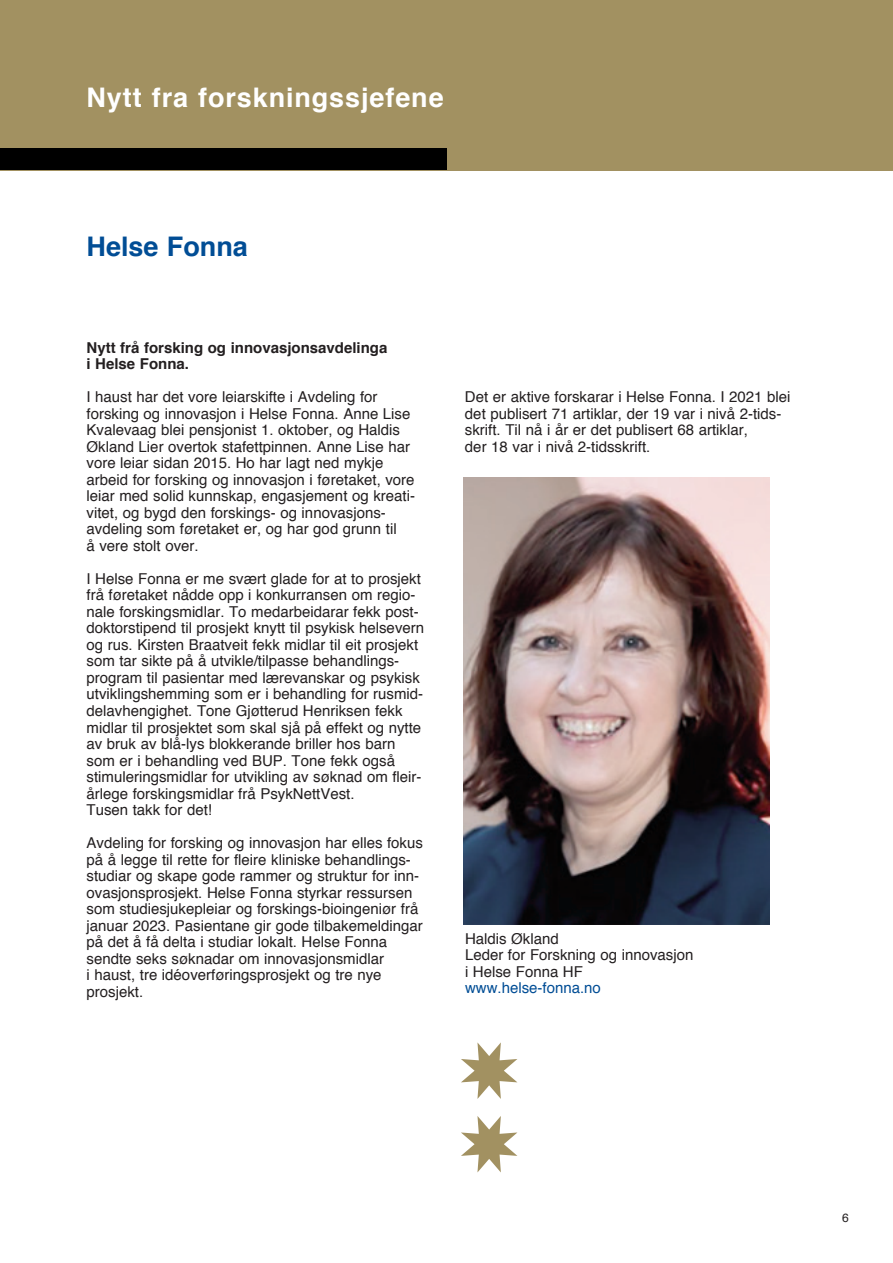
<style>
.page{position:relative;width:893px;height:1263px;background:#fff}
.page>*{position:absolute;margin:0;border:0;box-sizing:border-box;transform-origin:0 0}
.t1{font:700 27px "Helvetica";letter-spacing:.035em;color:#fff}
.t2{font:700 27px "Helvetica";color:#014d95}
.t3{font:15px/16.5px "Helvetica";color:#231f20}
.t4{font:700 15px/16.5px "Helvetica";color:#231f20}
.t5{font:15px "Helvetica";color:#014d95}
.t6{font:12px "Helvetica";color:#231f20}
</style>
<div class="page">
<div style="left:0;top:0;width:893px;height:170px;background:#a29161"></div>
<div style="left:0;top:149px;width:446px;height:21px;background:#000"></div>
<img style="left:463px;top:477px;width:307px;height:448px">
<svg style="left:461px;top:1042px;width:56px;height:57px"></svg>
<svg style="left:461px;top:1116px;width:56px;height:56px"></svg>
<h1 class="t1" style="left:87px;top:86px;width:359px">Nytt fra forskningssjefene</h1>
<h1 class="t2" style="left:87px;top:235px;width:163px">Helse fonna</h1>
<p class="t4" style="left:87px;top:341px;width:302px">Nytt frå forsking og innovasjonsavdelinga i Helse fonna.</p>
<p class="t3" style="left:87px;top:390px;width:330px">I haust har det vore leiarskifte i Avdeling for forsking og innovasjon i Helse Fonna. Anne Lise Kvalevaag blei pensjonist 1. oktober, og Haldis Økland Lier overtok stafettpinnen. Anne Lise har vore leiar sidan 2015. Ho har lagt ned mykje arbeid for forsking og innovasjon i føretaket, vore leiar med solid kunnskap, engasjement og kreati&shy;vitet, og bygd den forskings- og innovasjons - avdeling som føretaket er, og har god grunn til<br>å vere stolt over.</p>
<p class="t3" style="left:87px;top:572px;width:339px">I Helse Fonna er me svært glade for at to prosjekt frå føretaket nådde opp i konkurransen om regio&shy;nale forskingsmidlar. to medarbeidarar fekk post&shy;doktorstipend til prosjekt knytt til psykisk helsevern og rus. Kirsten Braatveit fekk midlar til eit prosjekt som tar sikte på å utvikle/tilpasse behandlings - program til pasientar med lærevanskar og psykisk utviklingshemming som er i behandling for rusmid&shy;delavhengighet. tone gjøtterud Henriksen fekk midlar til prosjektet som skal sjå på effekt og nytte av bruk av blå-lys blokkerande briller hos barn som er i behandling ved BuP. tone fekk også stimuleringsmidlar for utvikling av søknad om fleir&shy;årlege forskingsmidlar frå PsykNettVest.<br>tusen takk for det!</p>
<p class="t3" style="left:87px;top:836px;width:338px">Avdeling for forsking og innovasjon har elles fokus på å legge til rette for fleire kliniske behandlings&shy;studiar og skape gode rammer og struktur for inn&shy;ovasjonsprosjekt. Helse Fonna styrkar ressursen som studiesjukepleiar og forskings-bioingeniør frå januar 2023. Pasientane gir gode tilbakemeldingar på det å få delta i studiar lokalt. Helse Fonna sendte seks søknadar om innovasjonsmidlar<br>i haust, tre idéoverføringsprosjekt og tre nye prosjekt.</p>
<p class="t3" style="left:465px;top:390px;width:327px">Det er aktive forskarar i Helse Fonna. I 2021 blei det publisert 71 artiklar, der 19 var i nivå 2-tids&shy;skrift. til nå i år er det publisert 68 artiklar,<br>der 18 var i nivå 2-tidsskrift.</p>
<p class="t3" style="left:465px;top:932px;width:230px">Haldis Økland<br>Leder for Forskning og innovasjon i Helse Fonna HF</p>
<p class="t5" style="left:465px;top:982px;width:137px">www.helse-fonna.no</p>
<p class="t6" style="left:842px;top:1213px;width:8px">6</p>
</div>
